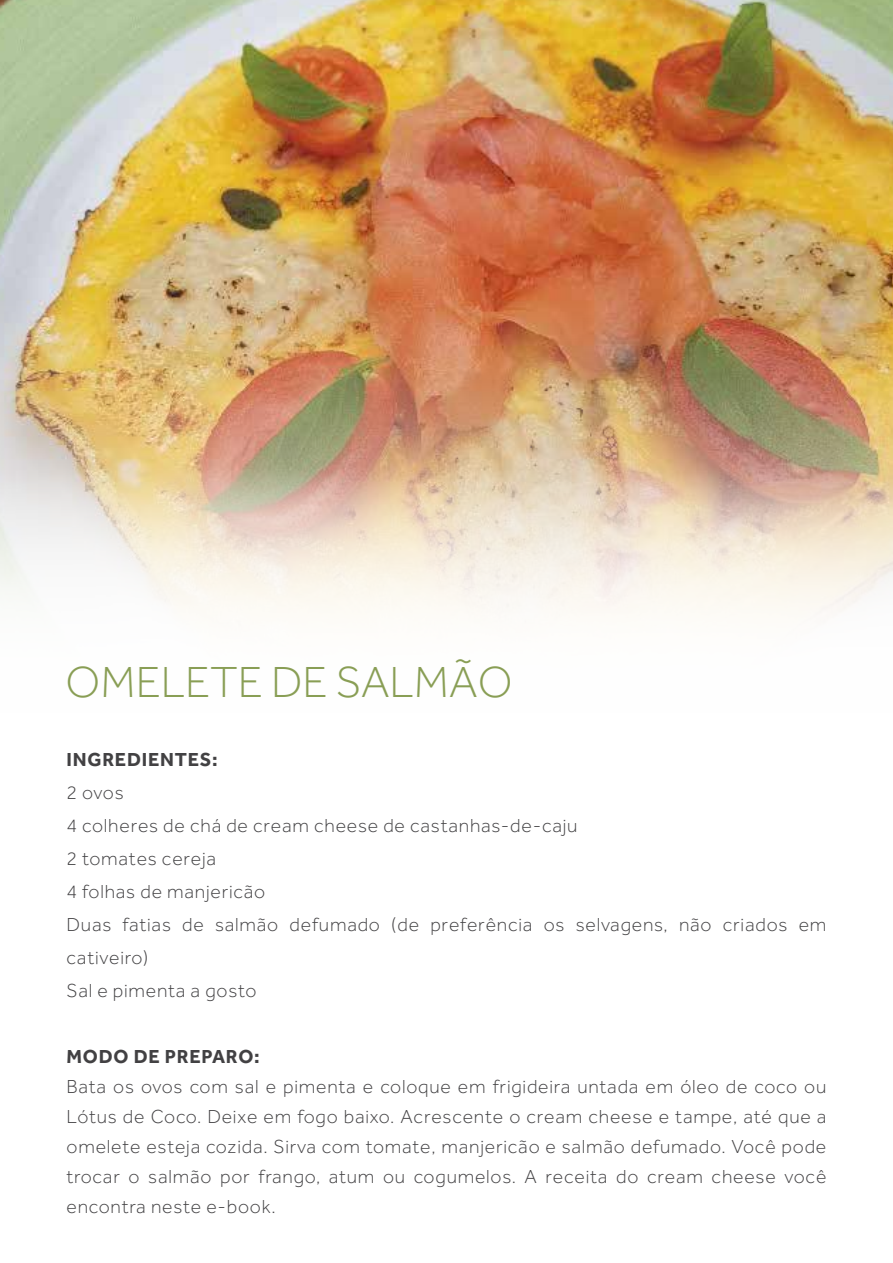
<style>
.page{position:relative;width:893px;height:1263px;background:#fff}
.page>*{position:absolute;margin:0;border:0;box-sizing:border-box;transform-origin:0 0}
.t1{font:300 45px "Effra";color:#899e55}
.t2{font:300 19.5px/33px "Effra";letter-spacing:.04em;color:#424143}
.t3{font:700 19.5px "Effra";letter-spacing:.04em;color:#424143}
</style>
<div class="page">
<img style="left:0;top:0;width:893px;height:301px">
<img style="left:0;top:301px;width:893px;height:313px">
<h1 class="t1" style="left:66px;top:656px;width:448px">OMELETE DE SALMÃO</h1>
<p class="t3" style="left:67px;top:748px;width:153px">INGREDIENTES:</p>
<p class="t2" style="left:67px;top:776px;width:761px">2 ovos<br>4 colheres de chá de cream cheese de castanhas-de-caju<br>2 tomates cereja<br>4 folhas de manjericão<br>Duas fatias de salmão defumado (de preferência os selvagens, não criados em cativeiro)<br>Sal e pimenta a gosto</p>
<p class="t3" style="left:67px;top:1045px;width:195px">MODO DE PREPARO:</p>
<p class="t2" style="left:67px;top:1071px;width:761px;line-height:30px;text-align:justify">Bata os ovos com sal e pimenta e coloque em frigideira untada em óleo de coco ou Lótus de Coco. Deixe em fogo baixo. Acrescente o cream cheese e tampe, até que a omelete esteja cozida. Sirva com tomate, manjericão e salmão defumado. Você pode trocar o salmão por frango, atum ou cogumelos. A receita do cream cheese você encontra neste e-book.</p>
</div>
